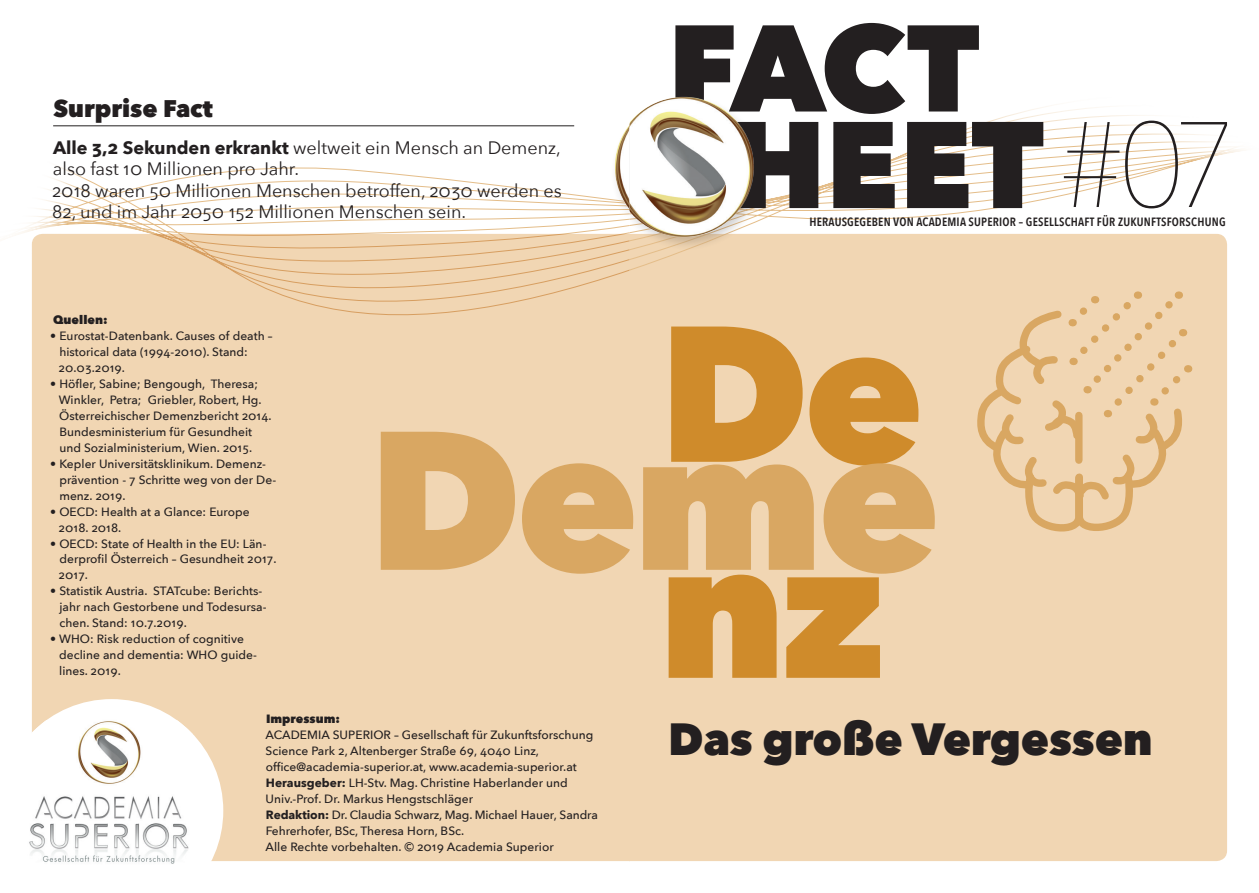
<style>
.page{position:relative;width:1259px;height:893px;background:#fff}
.page>*{position:absolute;margin:0;border:0;box-sizing:border-box;transform-origin:0 0}
.acs_FT{font:800 195px "Avenir Next";color:#d9a762}
.acs_FT-2{font:800 190.95px "Avenir Next";color:#cf8b2b}
.acs_FT-3{font:200 120px "Avenir Next";color:#231f20}
.acs_Titel_30pt{font:800 45px "Avenir Next";letter-spacing:-.005em;color:#231f20}
.acs_Surprise-Fact_Ti{font:800 24px "Avenir Next";color:#231f20}
.acs_Titel_Einleitun{font:18px/21.3px "Avenir Next";color:#231f20}
.acs_Bildtext_gross{font:500 12px/15.9px "Avenir Next";letter-spacing:.005em;color:#231f20}
.acs_Bildtext_gross-2{font:600 12px "Avenir Next Condensed";letter-spacing:.02em;color:#231f20}
.acs_Bildtext_gross-3{font:800 12px "Avenir Next";letter-spacing:.005em;color:#231f20}
.s1{font-weight:700}
</style>
<div class="page">
<div style="left:32px;top:340px;width:597px;height:521px;background:#f1d6b3"></div>
<div style="left:629px;top:340px;width:598px;height:521px;background:#f1d6b3"></div>
<svg style="left:124px;top:125px;width:505px;height:215px"></svg>
<img style="left:603px;top:125px;width:26px;height:115px">
<svg style="left:20px;top:126px;width:104px;height:214px"></svg>
<svg style="left:32px;top:699px;width:191px;height:162px"></svg>
<img style="left:29px;top:720px;width:164px;height:144px">
<svg style="left:629px;top:22px;width:598px;height:318px"></svg>
<svg style="left:918px;top:22px;width:324px;height:238px"></svg>
<svg style="left:675px;top:23px;width:304px;height:91px"></svg>
<svg style="left:767px;top:122px;width:276px;height:86px"></svg>
<div style="left:629px;top:95px;width:138px;height:156px;background:#231f20;opacity:.2"></div>
<hr style="left:53px;top:125px;width:521px;height:1px;background:#231f20">
<svg style="left:971px;top:290px;width:221px;height:249px;background:#edcea5"></svg>
<p class="acs_Surprise-Fact_Ti" style="left:53px;top:94px;width:161px">Surprise Fact</p>
<p class="acs_Titel_Einleitun" style="left:52px;top:136px;width:511px"><span class="s1">Alle 3,2 Sekunden erkrankt</span> weltweit ein Mensch an Demenz, also fast 10 Millionen pro Jahr.<br>2018 waren 50 Millionen Menschen betroffen, 2030 werden es 82, und im Jahr 2050 152 Millionen Menschen sein.</p>
<p class="acs_FT-3" style="left:1060px;top:64px;width:180px">#07</p>
<p class="acs_Bildtext_gross-2" style="left:809px;top:211px;width:418px">HERAUSGEGEBEN VON ACADEMIA SUPERIOR – GESELLSCHAFT FÜR ZUKUNFTSFORSCHUNG</p>
<p class="acs_Bildtext_gross-3" style="left:53px;top:313px;width:56px">Quellen:</p>
<p class="acs_Bildtext_gross" style="left:59px;top:328px;width:215px;text-indent:-8px">• Eurostat-Datenbank. Causes of death – historical data (1994-2010). Stand:<br>20.03.2019.</p>
<p class="acs_Bildtext_gross" style="left:59px;top:375px;width:214px;text-indent:-8px">• Höfler, Sabine; Bengough, Theresa; Winkler, Petra; Griebler, Robert, Hg.<br>Österreichischer Demenzbericht 2014.<br>Bundesministerium für Gesundheit und Sozialministerium, Wien. 2015.</p>
<p class="acs_Bildtext_gross" style="left:59px;top:455px;width:218px;text-indent:-9px">• Kepler Universitätsklinikum. Demenz&shy;prävention - 7 Schritte weg von der De&shy;menz. 2019.</p>
<p class="acs_Bildtext_gross" style="left:59px;top:503px;width:193px;text-indent:-8px">• OECD: Health at a Glance: Europe<br>2018. 2018.</p>
<p class="acs_Bildtext_gross" style="left:59px;top:535px;width:219px;text-indent:-8px">• OECD: State of Health in the EU: Län&shy;derprofil Österreich – Gesundheit 2017.<br>2017.</p>
<p class="acs_Bildtext_gross" style="left:59px;top:583px;width:209px;text-indent:-9px">• Statistik Austria. STATcube: Berichts&shy;jahr nach Gestorbene und Todesursa&shy;chen. Stand: 10.7.2019.</p>
<p class="acs_Bildtext_gross" style="left:59px;top:631px;width:199px;text-indent:-9px">• WHO: Risk reduction of cognitive decline and dementia: WHO guide&shy;lines. 2019.</p>
<p class="acs_Bildtext_gross-3" style="left:266px;top:711px;width:76px">Impressum:</p>
<p class="acs_Bildtext_gross" style="left:265px;top:726px;width:329px">ACADEMIA SUPERIOR – Gesellschaft für Zukunftsforschung</p>
<p class="acs_Bildtext_gross" style="left:265px;top:742px;width:313px">Science Park 2, Altenberger Straße 69, 4040 Linz, office@academia-superior.at, www.academia-superior.at</p>
<p class="acs_Bildtext_gross" style="left:266px;top:774px;width:304px"><span class="s1">Herausgeber:</span> LH-Stv. Mag. Christine Haberlander und<br>Univ.-Prof. Dr. Markus Hengstschläger</p>
<p class="acs_Bildtext_gross" style="left:265px;top:806px;width:334px"><span class="s1">Redaktion:</span> Dr. Claudia Schwarz, Mag. Michael Hauer, Sandra<br>Fehrerhofer, BSc, Theresa Horn, BSc.<br>Alle Rechte vorbehalten. © 2019 Academia Superior</p>
<p class="acs_FT-2" style="left:658px;top:276px;width:267px">De</p>
<p class="acs_FT" style="left:368px;top:380px;width:574px">Deme</p>
<p class="acs_FT-2" style="left:658px;top:492px;width:229px">nz</p>
<p class="acs_Titel_30pt" style="left:668px;top:711px;width:486px">Das große Vergessen</p>
</div>
